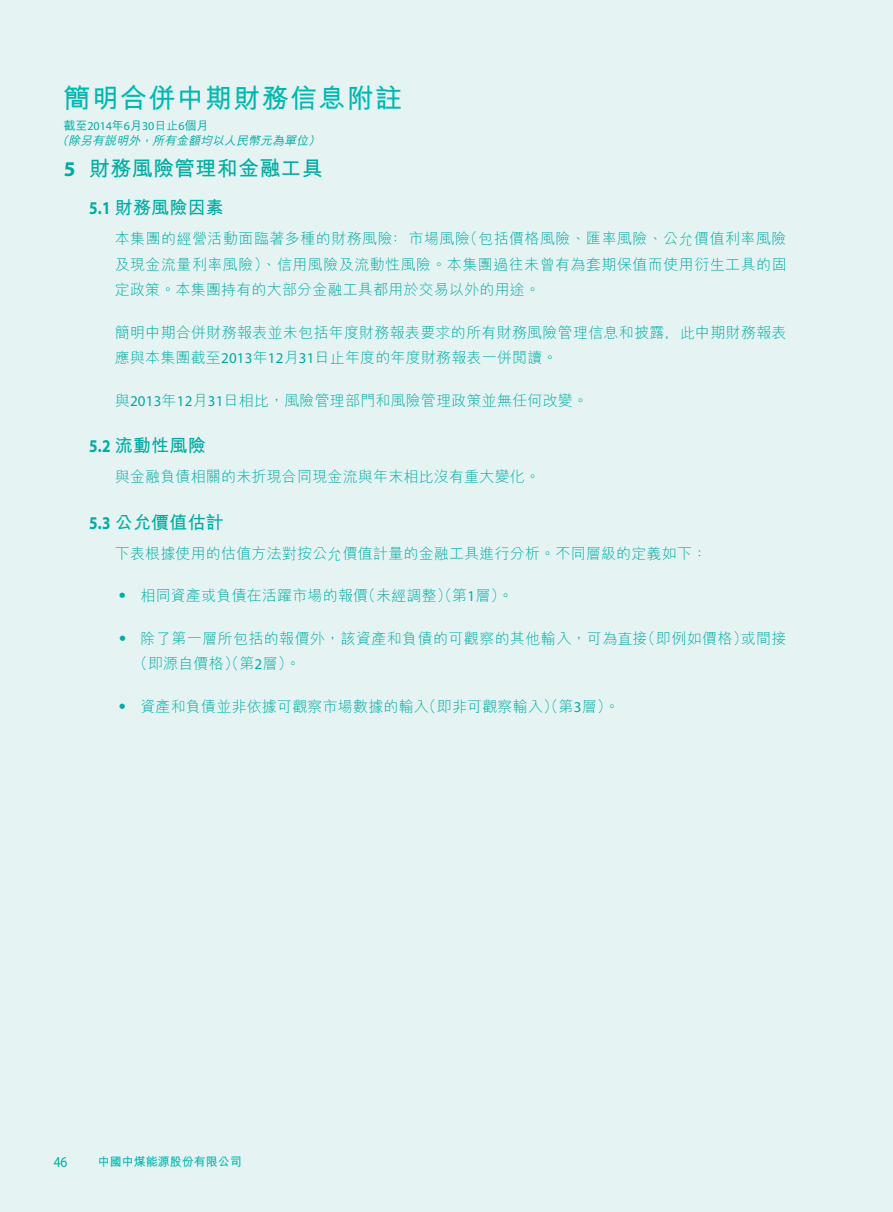
<style>
.page{position:relative;width:893px;height:1212px;background:#e5f4f3}
.page>*{position:absolute;margin:0;border:0;box-sizing:border-box;transform-origin:0 0}
.t1{font:700 27px "M Hei HK";letter-spacing:.05em;color:#00b8b0}
.t2{font:700 21px "M Hei HK";letter-spacing:.01em;color:#00aca2}
.t3{font:700 18px "M Hei HK";letter-spacing:.01em;color:#00aca2}
.t4{font:300 15px/25.5px "M Hei HK";letter-spacing:.015em;color:#00aca2}
.t5{font:15px "Myriad Pro";color:#00aca2;scale:.9 1}
.t6{font:italic 500 12px/15px "M Hei HK";color:#00aca2}
.t7{font:700 12px "M Hei HK";color:#00b8b0}
.s1{font-style:normal}
.s2{font-family:"Myriad Pro";font-weight:400;font-style:normal}
.s3{font-family:"Myriad Pro"}
.s4{font-family:"Myriad Pro";font-weight:400}
</style>
<div class="page">
<h1 class="t1" style="left:63px;top:78px;width:340px">簡明合併中期財務信息附註</h1>
<p class="t6" style="left:56px;top:117px;width:269px;text-indent:7px"><span class="s1">截至</span><span class="s2">2014</span><span class="s1">年</span><span class="s2">6</span><span class="s1">月</span><span class="s2">30</span><span class="s1">日止</span><span class="s2">6</span><span class="s1">個月<br></span>（除另有說明外，所有金額均以人民幣元為單位）</p>
<p class="t2" style="left:64px;top:153px;width:261px"><span class="s3">5</span> 財務風險管理和金融工具</p>
<p class="t3" style="left:89px;top:195px;width:136px"><span class="s3">5.1</span> 財務風險因素</p>
<p class="t4" style="left:115px;top:225px;width:673px;text-align:justify">本集團的經營活動面臨著多種的財務風險﹕市場風險（包括價格風險、匯率風險、公允價值利率風險及現金流量利率風險）、信用風險及流動性風險。本集團過往未曾有為套期保值而使用衍生工具的固定政策。本集團持有的大部分金融工具都用於交易以外的用途。</p>
<p class="t4" style="left:115px;top:319px;width:673px">簡明中期合併財務報表並未包括年度財務報表要求的所有財務風險管理信息和披露﹐此中期財務報表應與本集團截至<span class="s4">2013</span>年<span class="s4">12</span>月<span class="s4">31</span>日止年度的年度財務報表一併閱讀。</p>
<p class="t4" style="left:115px;top:387px;width:475px">與<span class="s4">2013</span>年<span class="s4">12</span>月<span class="s4">31</span>日相比，風險管理部門和風險管理政策並無任何改變。</p>
<p class="t3" style="left:89px;top:433px;width:118px"><span class="s3">5.2</span> 流動性風險</p>
<p class="t4" style="left:115px;top:463px;width:427px">與金融負債相關的未折現合同現金流與年末相比沒有重大變化。</p>
<p class="t3" style="left:89px;top:509px;width:136px"><span class="s3">5.3</span> 公允價值估計</p>
<p class="t4" style="left:115px;top:540px;width:594px">下表根據使用的估值方法對按公允價值計量的金融工具進行分析。不同層級的定義如下：</p>
<p class="t4" style="left:115px;top:582px;width:400px">‧ 相同資產或負債在活躍市場的報價（未經調整）（第<span class="s4">1</span>層）。</p>
<p class="t4" style="left:133px;top:625px;width:655px;text-indent:-18px">‧ 除了第一層所包括的報價外，該資產和負債的可觀察的其他輸入，可為直接（即例如價格）或間接（即源自價格）（第<span class="s4">2</span>層）。</p>
<p class="t4" style="left:115px;top:693px;width:506px">‧ 資產和負債並非依據可觀察市場數據的輸入（即非可觀察輸入）（第<span class="s4">3</span>層）。</p>
<p class="t5" style="left:54px;top:1153px;width:17px">46</p>
<p class="t7" style="left:98px;top:1153px;width:146px">中國中煤能源股份有限公司</p>
</div>
